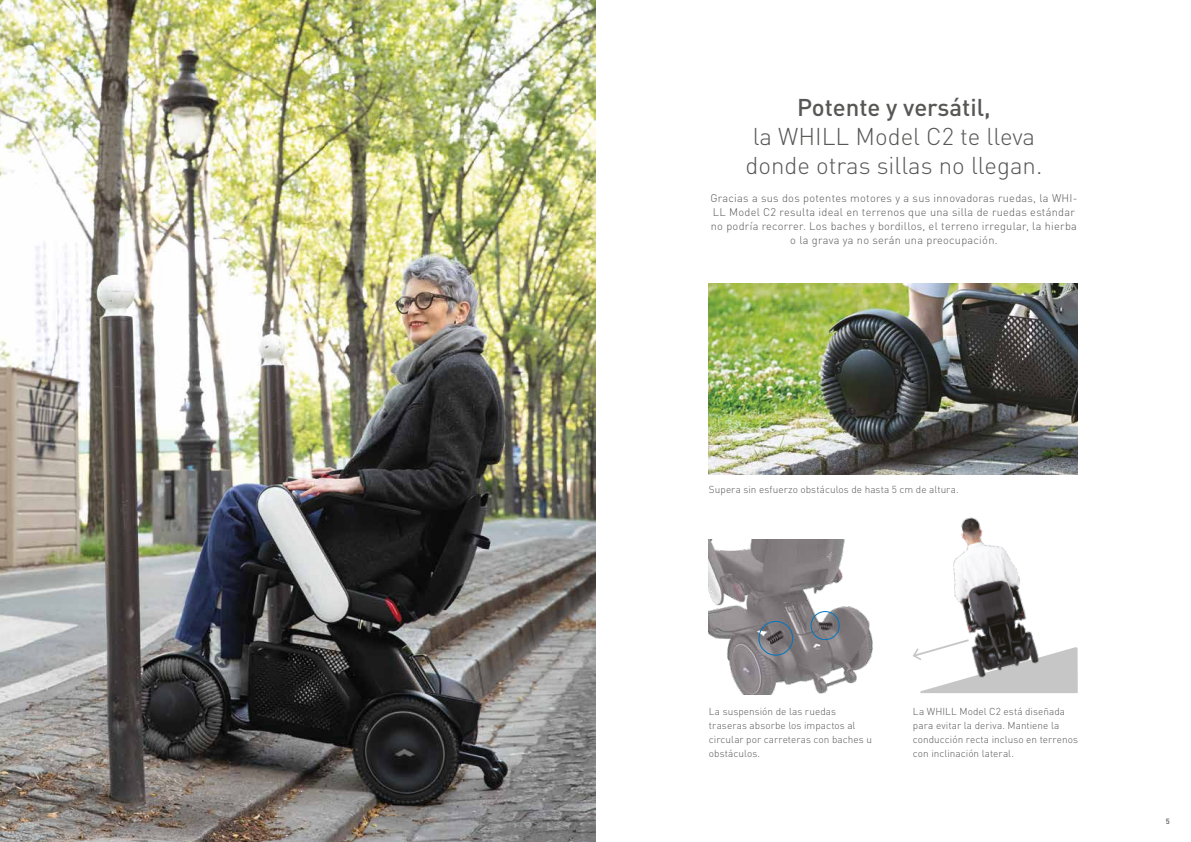
<style>
.page{position:relative;width:1191px;height:842px;background:#fff}
.page>*{position:absolute;margin:0;border:0;box-sizing:border-box;transform-origin:0 0}
.t1{font:300 24px/28.8px "DIN Pro";color:#575756;text-align:center}
.t2{font:500 24px "DIN Pro";color:#575756}
.t3{font:300 11px/14px "DIN Pro";letter-spacing:.025em;color:#575756;text-align:center}
.t4{font:300 10px/14px "DIN Pro";letter-spacing:.005em;color:#575756}
.t5{font:500 7.5px "DIN Pro";color:#575756}
</style>
<div class="page">
<img style="left:0;top:0;width:595px;height:842px">
<img style="left:709px;top:539px;width:164px;height:155px">
<img style="left:709px;top:283px;width:368px;height:191px">
<svg style="left:758px;top:611px;width:82px;height:45px"></svg>
<svg style="left:913px;top:647px;width:164px;height:46px"></svg>
<img style="left:917px;top:517px;width:147px;height:174px">
<h1 class="t2" style="left:797px;top:88px;width:195px">Potente y versátil,</h1>
<h1 class="t1" style="left:745px;top:120px;width:298px">la WHILL Model C2 te lleva donde otras sillas no llegan.</h1>
<p class="t3" style="left:710px;top:190px;width:369px">Gracias a sus dos potentes motores y a sus innovadoras ruedas, la WHI-LL Model C2 resulta ideal en terrenos que una silla de ruedas estándar no podría recorrer. Los baches y bordillos, el terreno irregular, la hierba o la grava ya no serán una preocupación.</p>
<p class="t4" style="left:709px;top:481px;width:251px">Supera sin esfuerzo obstáculos de hasta 5 cm de altura.</p>
<p class="t4" style="left:709px;top:703px;width:165px">La suspensión de las ruedas traseras absorbe los impactos al circular por carreteras con baches u obstáculos.</p>
<p class="t4" style="left:913px;top:704px;width:166px">La WHILL Model C2 está diseñada para evitar la deriva. Mantiene la conducción recta incluso en terrenos con inclinación lateral.</p>
<p class="t5" style="left:1165px;top:816px;width:5px">5</p>
</div>
